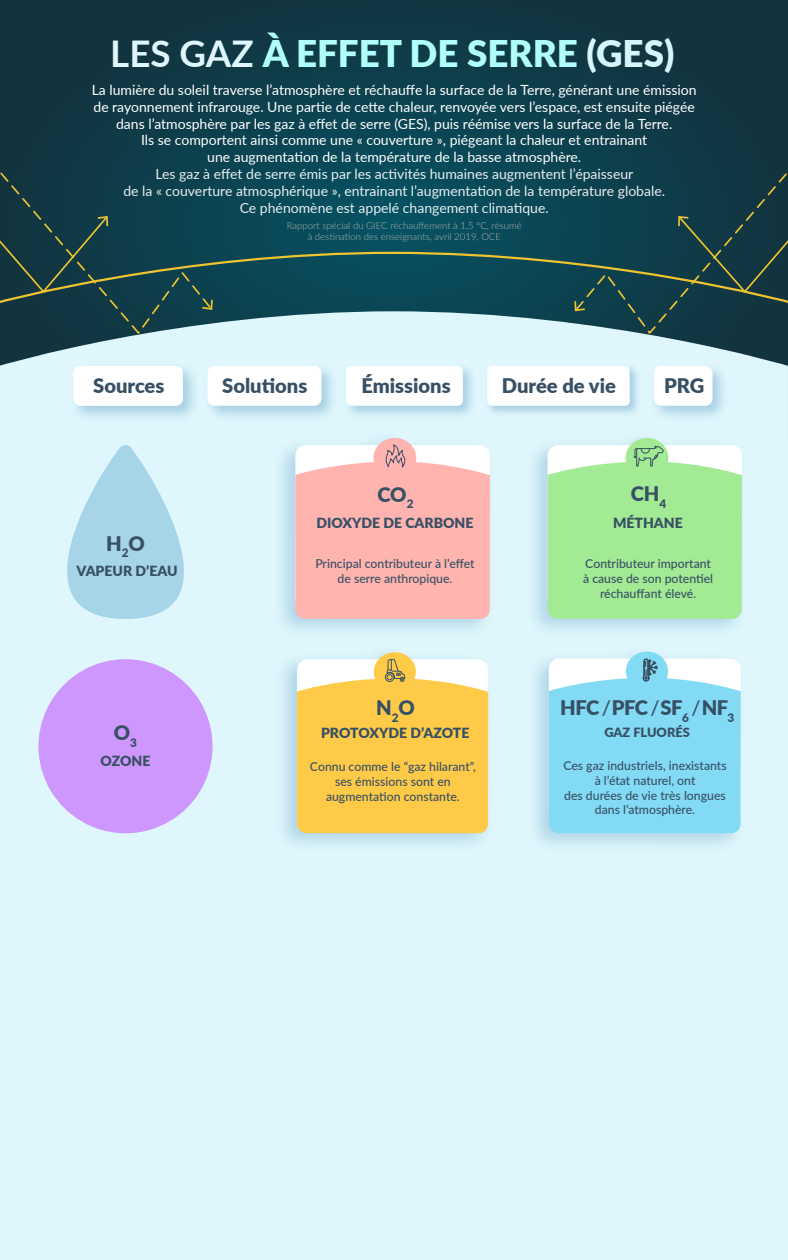
<style>
.page{position:relative;width:788px;height:1260px;background:#fff}
.page>*{position:absolute;margin:0;border:0;box-sizing:border-box;transform-origin:0 0}
.t1{font:900 36.75px "Lato";color:#b0fffa}
.t2{font:900 20.12px "Lato";color:#385064}
.t3{font:900 20.12px "Lato";letter-spacing:-.03em;color:#385064}
.t4{font:14px/16.8px "Lato";color:#fff;text-align:center}
.t5{font:14px/16.8px "Lato";color:rgb(255 255 255/.91);text-align:center}
.t6{font:900 14px "Lato";color:#385064}
.t7{font:900 12.78px "Lato";color:#385064}
.t8{font:500 12.25px/14.9px "Lato";color:#385064;text-align:center}
.t9{font:300 9.62px/11.5px "Lato";color:#b1b1b0;text-align:center}
.s1{font-weight:700;color:#def6fc}
.s2{color:#d6f6fb}
.s3{font-weight:500}
</style>
<div class="page">
<svg style="left:0;top:0;width:788px;height:311px;background:#0e3d4a"></svg>
<svg style="left:0;top:158px;width:213px;height:153px;background:#123d47"></svg>
<svg style="left:573px;top:159px;width:215px;height:152px;background:#113d47"></svg>
<svg style="left:0;top:251px;width:788px;height:53px;background:#19484c"></svg>
<div style="left:0;top:311px;width:788px;height:949px;background:#def6fc"></div>
<img style="left:521px;top:644px;width:229px;height:214px">
<div style="left:625px;top:651px;width:43px;height:40px;background:#82daf5;border-radius:50%"></div>
<svg style="left:548px;top:658px;width:192px;height:175px;background:#91ddf4"></svg>
<img style="left:270px;top:644px;width:228px;height:214px">
<div style="left:374px;top:652px;width:42px;height:39px;background:#ffca48;border-radius:50%"></div>
<svg style="left:297px;top:659px;width:191px;height:174px;background:#fdcf5d"></svg>
<img style="left:520px;top:425px;width:232px;height:219px">
<div style="left:625px;top:438px;width:43px;height:40px;background:#a3ea95;border-radius:50%"></div>
<svg style="left:547px;top:446px;width:195px;height:173px;background:#abeb9f"></svg>
<img style="left:268px;top:425px;width:232px;height:219px">
<div style="left:373px;top:438px;width:43px;height:40px;background:#ffb4b0;border-radius:50%"></div>
<svg style="left:295px;top:443px;width:195px;height:176px;background:#fdbbb8"></svg>
<svg style="left:39px;top:659px;width:173px;height:174px;background:#d0aafd"></svg>
<svg style="left:67px;top:445px;width:117px;height:174px;background:#b7deed"></svg>
<img style="left:647px;top:359px;width:85px;height:66px">
<svg style="left:654px;top:366px;width:58px;height:40px"></svg>
<img style="left:482px;top:361px;width:161px;height:58px">
<div style="left:487px;top:366px;width:142px;height:40px;background:#fff;border-radius:5px"></div>
<img style="left:341px;top:360px;width:138px;height:62px">
<div style="left:346px;top:366px;width:117px;height:40px;background:#fff;border-radius:6px"></div>
<img style="left:203px;top:359px;width:138px;height:66px">
<div style="left:207px;top:366px;width:114px;height:40px;background:#fff;border-radius:7px"></div>
<img style="left:66px;top:359px;width:137px;height:67px">
<div style="left:73px;top:366px;width:110px;height:40px;background:#fff;border-radius:7px"></div>
<h1 class="t1" style="left:110px;top:26px;width:565px"><span class="s1">LES GAZ</span> À EFFET DE SERRE <span class="s2">(GES)</span></h1>
<p class="t4" style="left:92px;top:81px;width:606px">La lumière du soleil traverse l’atmosphère et réchauffe la surface de la Terre, générant une émission de rayonnement infrarouge. Une partie de cette chaleur, renvoyée vers l’espace, est ensuite piégée dans l’atmosphère par les gaz à effet de serre (GES), puis réémise vers la surface de la Terre.<br>Ils se comportent ainsi comme une « couverture », piégeant la chaleur et entrainant<br>une augmentation de la température de la basse atmosphère.</p>
<p class="t5" style="left:123px;top:165px;width:543px">Les gaz à effet de serre émis par les activités humaines augmentent l’épaisseur<br>de la « couverture atmosphérique », entrainant l’augmentation de la température globale.<br>Ce phénomène est appelé changement climatique.</p>
<p class="t9" style="left:287px;top:219px;width:236px">Rapport spécial du GIEC réchauffement à 1,5 °C, résumé à destination des enseignants, avril 2019, OCE</p>
<h2 class="t2" style="left:93px;top:371px;width:73px">Sources</h2>
<h2 class="t2" style="left:222px;top:370px;width:87px">Solutions</h2>
<h2 class="t2" style="left:361px;top:370px;width:91px">Émissions</h2>
<h2 class="t2" style="left:502px;top:370px;width:116px">Durée de vie</h2>
<h2 class="t2" style="left:664px;top:370px;width:42px">PRG</h2>
<h2 class="t2" style="left:106px;top:528px;width:40px">H<sub>2</sub>O</h2>
<p class="t6" style="left:77px;top:561px;width:102px">VAPEUR D’EAU</p>
<h2 class="t2" style="left:114px;top:718px;width:25px">O<sub>3</sub></h2>
<p class="t6" style="left:101px;top:750px;width:51px">OZONE</p>
<h2 class="t2" style="left:377px;top:479px;width:38px">CO<sub>2</sub></h2>
<h2 class="t2" style="left:630px;top:479px;width:37px">CH<sub>4</sub></h2>
<p class="t6" style="left:316px;top:512px;width:158px">DIOXYDE DE CARBONE</p>
<p class="t6" style="left:613px;top:512px;width:71px">MÉTHANE</p>
<p class="t8" style="left:315px;top:555px;width:161px">Principal contributeur à l’effet de serre anthropique.</p>
<p class="t8" style="left:583px;top:555px;width:132px">Contributeur important à cause de son potentiel réchauffant élevé.</p>
<h2 class="t2" style="left:376px;top:692px;width:40px">N<sub>2</sub>O</h2>
<h2 class="t3" style="left:560px;top:692px;width:176px">HFC <span class="s3">/</span> PFC <span class="s3">/</span> SF<sub>6</sub> <span class="s3">/</span> NF<sub>3</sub></h2>
<p class="t6" style="left:321px;top:722px;width:150px">PROTOXYDE D’AZOTE</p>
<p class="t7" style="left:604px;top:722px;width:87px">GAZ FLUORÉS</p>
<p class="t8" style="left:310px;top:758px;width:167px">Connu comme le “gaz hilarant”, ses émissions sont en augmentation constante.</p>
<p class="t8" style="left:563px;top:757px;width:165px">Ces gaz industriels, inexistants à l’état naturel, ont<br>des durées de vie très longues dans l’atmosphère.</p>
</div>
